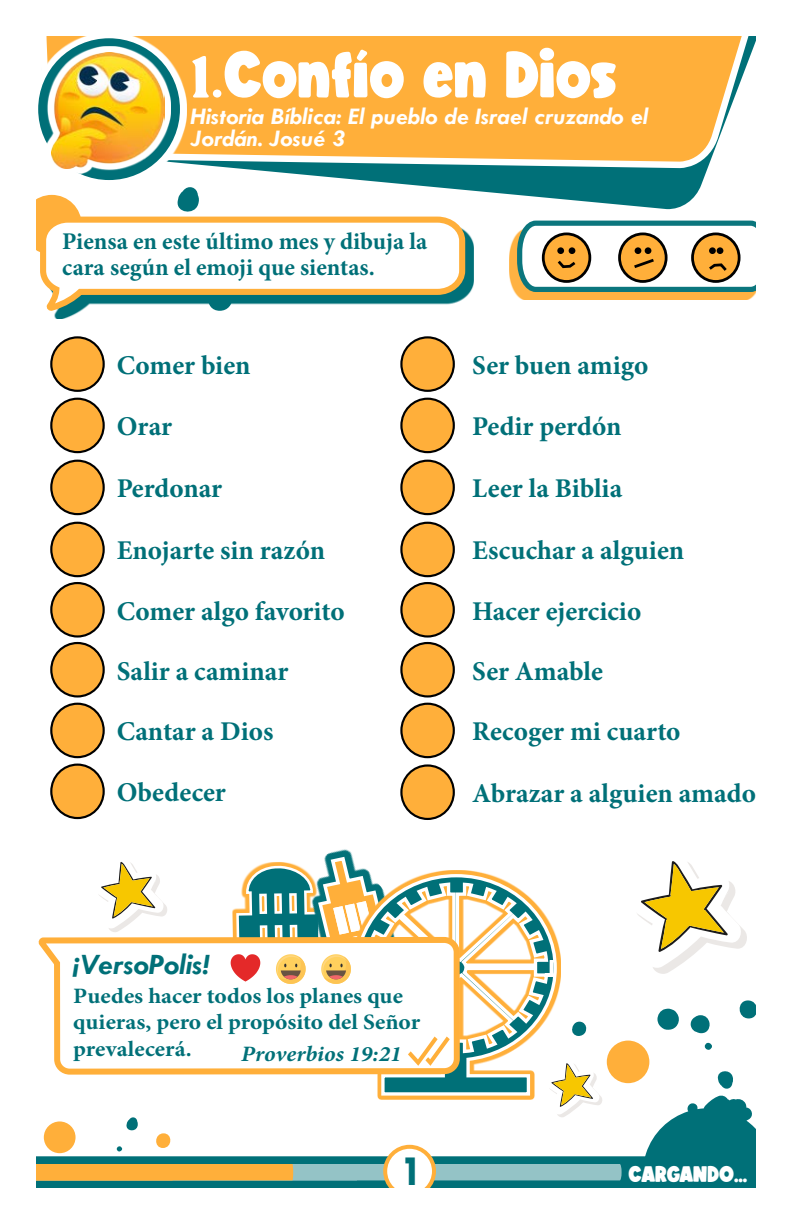
<style>
.page{position:relative;width:792px;height:1224px;background:#fff}
.page>*{position:absolute;margin:0;border:0;box-sizing:border-box;transform-origin:0 0}
.t1{font:59.6px "Bolden Vandemo";color:#fff}
.t2{font:800 condensed 42px "Tw Cen";color:#007078}
.t3{font:italic 700 29.8px "Tw Cen";color:#007078;scale:1.07 1}
.t4{font:700 27.2px "Minion Pro";color:#007078}
.t5{font:700 24px/26px "Minion Pro";color:#007078}
.t6{font:italic 700 24px/22px "Tw Cen";color:#fff;scale:1.07 1}
.t7{font:700 22px/26.4px "Minion Pro";color:#007078;scale:1.07 1}
.t8{font:italic 700 22px "Minion Pro";color:#007078;scale:1.07 1}
.t9{font:20.6px "Bolden Vandemo";color:#fff}
.s1{font-family:"Unicorn"}
</style>
<div class="page">
<svg style="left:509px;top:237px;width:246px;height:63px;background:#ffba56"></svg>
<svg style="left:514px;top:220px;width:242px;height:75px"></svg>
<div style="left:51px;top:337px;width:53px;height:54px;background:#ffaf3a;border-radius:50%"></div>
<div style="left:50px;top:336px;width:55px;height:56px;border:2px solid #000;border-radius:50%"></div>
<div style="left:401px;top:337px;width:53px;height:54px;background:#ffaf3a;border-radius:50%"></div>
<div style="left:400px;top:336px;width:55px;height:56px;border:2px solid #000;border-radius:50%"></div>
<div style="left:51px;top:399px;width:53px;height:53px;background:#ffaf3a;border-radius:50%"></div>
<div style="left:50px;top:398px;width:55px;height:55px;border:2px solid #000;border-radius:50%"></div>
<div style="left:401px;top:399px;width:53px;height:53px;background:#ffaf3a;border-radius:50%"></div>
<div style="left:400px;top:398px;width:55px;height:55px;border:2px solid #000;border-radius:50%"></div>
<div style="left:51px;top:461px;width:53px;height:53px;background:#ffaf3a;border-radius:50%"></div>
<div style="left:50px;top:460px;width:55px;height:55px;border:2px solid #000;border-radius:50%"></div>
<div style="left:401px;top:461px;width:53px;height:53px;background:#ffaf3a;border-radius:50%"></div>
<div style="left:400px;top:460px;width:55px;height:55px;border:2px solid #000;border-radius:50%"></div>
<div style="left:51px;top:523px;width:53px;height:53px;background:#ffaf3a;border-radius:50%"></div>
<div style="left:50px;top:522px;width:55px;height:55px;border:2px solid #000;border-radius:50%"></div>
<div style="left:401px;top:523px;width:53px;height:53px;background:#ffaf3a;border-radius:50%"></div>
<div style="left:400px;top:522px;width:55px;height:55px;border:2px solid #000;border-radius:50%"></div>
<div style="left:51px;top:583px;width:53px;height:53px;background:#ffaf3a;border-radius:50%"></div>
<div style="left:50px;top:582px;width:55px;height:56px;border:2px solid #000;border-radius:50%"></div>
<div style="left:401px;top:583px;width:53px;height:53px;background:#ffaf3a;border-radius:50%"></div>
<div style="left:400px;top:582px;width:55px;height:56px;border:2px solid #000;border-radius:50%"></div>
<div style="left:51px;top:643px;width:53px;height:53px;background:#ffaf3a;border-radius:50%"></div>
<div style="left:50px;top:642px;width:55px;height:56px;border:2px solid #000;border-radius:50%"></div>
<div style="left:401px;top:643px;width:53px;height:53px;background:#ffaf3a;border-radius:50%"></div>
<div style="left:400px;top:642px;width:55px;height:56px;border:2px solid #000;border-radius:50%"></div>
<div style="left:51px;top:704px;width:53px;height:53px;background:#ffaf3a;border-radius:50%"></div>
<div style="left:50px;top:703px;width:55px;height:55px;border:2px solid #000;border-radius:50%"></div>
<div style="left:401px;top:704px;width:53px;height:53px;background:#ffaf3a;border-radius:50%"></div>
<div style="left:400px;top:703px;width:55px;height:55px;border:2px solid #000;border-radius:50%"></div>
<div style="left:51px;top:765px;width:53px;height:53px;background:#ffaf3a;border-radius:50%"></div>
<div style="left:50px;top:764px;width:55px;height:55px;border:2px solid #000;border-radius:50%"></div>
<div style="left:401px;top:766px;width:53px;height:53px;background:#ffaf3a;border-radius:50%"></div>
<div style="left:400px;top:764px;width:55px;height:56px;border:2px solid #000;border-radius:50%"></div>
<svg style="left:54px;top:233px;width:419px;height:86px"></svg>
<svg style="left:37px;top:217px;width:431px;height:99px"></svg>
<svg style="left:36px;top:171px;width:671px;height:46px"></svg>
<svg style="left:187px;top:36px;width:569px;height:135px;background:#f2b350"></svg>
<svg style="left:36px;top:36px;width:151px;height:151px"></svg>
<div style="left:38px;top:38px;width:142px;height:142px;background:#007078;border-radius:50%"></div>
<svg style="left:44px;top:46px;width:127px;height:129px"></svg>
<img style="left:51px;top:53px;width:114px;height:116px">
<svg style="left:36px;top:852px;width:720px;height:336px"></svg>
<h1 class="t1" style="left:191px;top:36px;width:428px"><span class="s1">1.</span>Confío en Dios</h1>
<p class="t6" style="left:191px;top:105px;width:429px">Historia Bíblica: El pueblo de Israel cruzando el<br>Jordán. Josué 3</p>
<p class="t5" style="left:62px;top:228px;width:367px">Piensa en este último mes y dibuja la cara según el emoji que sientas.</p>
<p class="t4" style="left:117px;top:346px;width:135px">Comer bien</p>
<p class="t4" style="left:472px;top:346px;width:178px">Ser buen amigo</p>
<p class="t4" style="left:117px;top:407px;width:57px">Orar</p>
<p class="t4" style="left:472px;top:407px;width:151px">Pedir perdón</p>
<p class="t4" style="left:117px;top:469px;width:107px">Perdonar</p>
<p class="t4" style="left:472px;top:469px;width:152px">Leer la Biblia</p>
<p class="t4" style="left:117px;top:531px;width:210px">Enojarte sin razón</p>
<p class="t4" style="left:472px;top:531px;width:213px">Escuchar a alguien</p>
<p class="t4" style="left:117px;top:592px;width:229px">Comer algo favorito</p>
<p class="t4" style="left:472px;top:592px;width:171px">Hacer ejercicio</p>
<p class="t4" style="left:117px;top:652px;width:173px">Salir a caminar</p>
<p class="t4" style="left:472px;top:652px;width:132px">Ser Amable</p>
<p class="t4" style="left:117px;top:712px;width:158px">Cantar a Dios</p>
<p class="t4" style="left:472px;top:712px;width:210px">Recoger mi cuarto</p>
<p class="t4" style="left:117px;top:773px;width:111px">Obedecer</p>
<p class="t4" style="left:472px;top:774px;width:285px">Abrazar a alguien amado</p>
<p class="t3" style="left:73px;top:947px;width:128px">¡VersoPolis!</p>
<p class="t7" style="left:73px;top:983px;width:326px">Puedes hacer todos los planes que quieras, pero el propósito del Señor prevalecerá.</p>
<p class="t8" style="left:241px;top:1038px;width:152px">Proverbios 19:21</p>
<h2 class="t2" style="left:401px;top:1147px;width:22px">1</h2>
<p class="t9" style="left:629px;top:1160px;width:120px">CARGANDO...</p>
</div>
